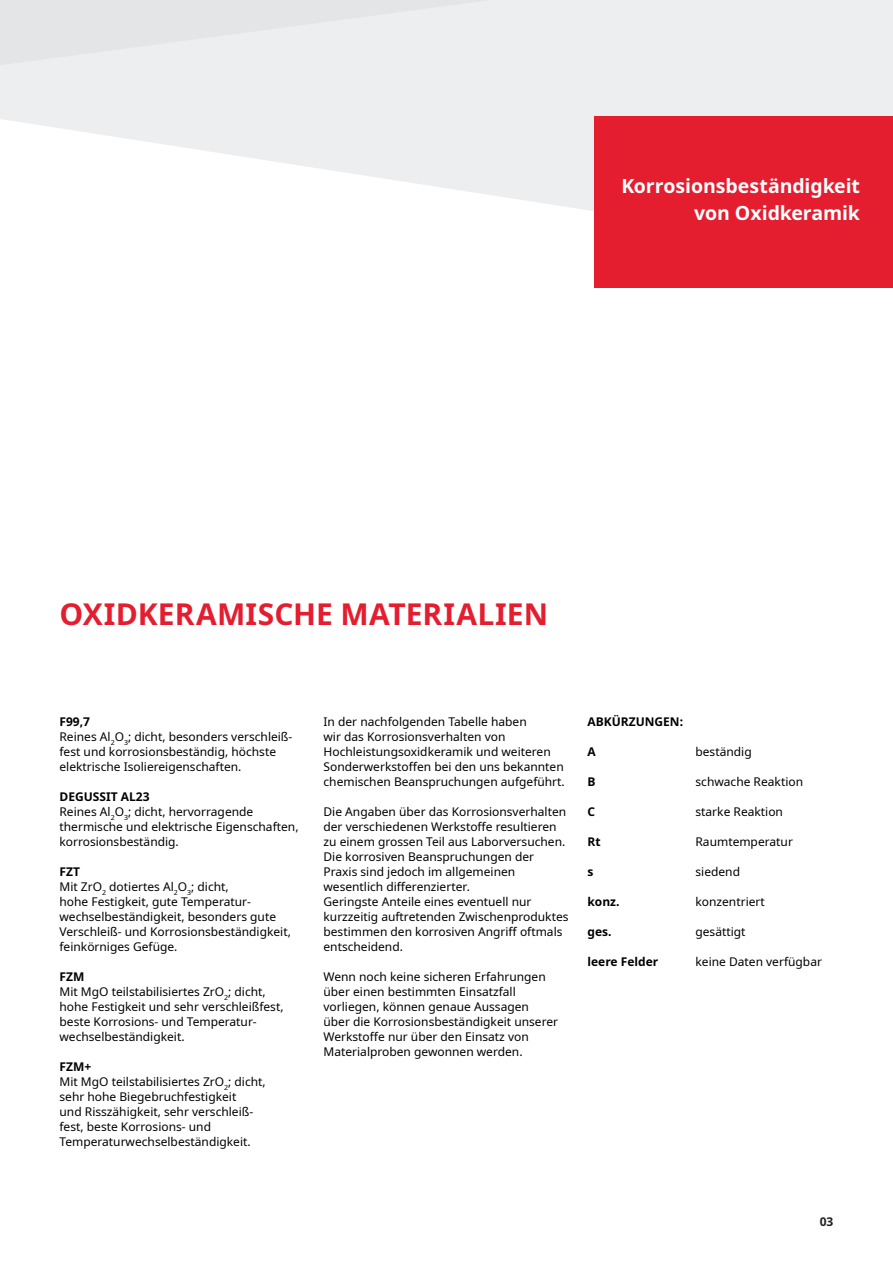
<style>
.page{position:relative;width:893px;height:1263px;background:#fff}
.page>*{position:absolute;margin:0;border:0;box-sizing:border-box;transform-origin:0 0}
.Title2_bold{font:700 30px "Noto Sans";letter-spacing:.005em;color:#e41d2f}
.Highlight_text_tools{font:700 19.5px "Noto Sans";letter-spacing:-.005em;color:#fff}
.COPY_regular{font:12px/15px "Noto Sans";color:#000001}
.COPY_regular-2{font:700 12px "Noto Sans";color:#000001}
.t1{font:700 12px "Noto Sans";color:#231f20}
</style>
<div class="page">
<svg style="left:0;top:0;width:893px;height:211px;fill:#edeeef"></svg>
<svg style="left:0;top:0;width:587px;height:65px"></svg>
<div style="left:594px;top:117px;width:299px;height:171px;background:#e41d2f"></div>
<p class="Highlight_text_tools" style="left:621px;top:172px;width:240px">Korrosionsbeständigkeit</p>
<p class="Highlight_text_tools" style="left:694px;top:199px;width:167px">von Oxidkeramik</p>
<p class="Title2_bold" style="left:60px;top:593px;width:490px">OXIDKERAMISCHE MATERIALIEN</p>
<p class="COPY_regular-2" style="left:60px;top:713px;width:32px">F99,7</p>
<p class="COPY_regular" style="left:60px;top:729px;width:234px">Reines Al<sub>2</sub>O<sub>3</sub>; dicht, besonders verschleiß&shy;fest und korrosionsbeständig, höchste elektrische Isoliereigenschaften.</p>
<p class="COPY_regular-2" style="left:60px;top:788px;width:92px">DEGUSSIT AL23</p>
<p class="COPY_regular" style="left:60px;top:804px;width:241px">Reines Al<sub>2</sub>O<sub>3</sub>; dicht, hervorragende thermische und elektrische Eigenschaften, korrosionsbeständig.</p>
<p class="COPY_regular-2" style="left:60px;top:863px;width:22px">FZT</p>
<p class="COPY_regular" style="left:60px;top:879px;width:171px">Mit ZrO<sub>2</sub> dotiertes Al<sub>2</sub>O<sub>3</sub>; dicht,</p>
<p class="COPY_regular" style="left:60px;top:894px;width:233px">hohe Festigkeit, gute Temperatur&shy;wechselbeständigkeit, besonders gute Verschleiß- und Korrosionsbeständigkeit, feinkörniges Gefüge.</p>
<p class="COPY_regular-2" style="left:60px;top:968px;width:26px">FZM</p>
<p class="COPY_regular" style="left:60px;top:984px;width:226px">Mit MgO teilstabilisiertes ZrO<sub>2</sub>; dicht, hohe Festigkeit und sehr verschleißfest, beste Korrosions- und Temperatur&shy;wechselbeständigkeit.</p>
<p class="COPY_regular-2" style="left:60px;top:1058px;width:33px">FZM+</p>
<p class="COPY_regular" style="left:60px;top:1074px;width:208px">Mit MgO teilstabilisiertes ZrO<sub>2</sub>; dicht, sehr hohe Biegebruchfestigkeit<br>und Risszähigkeit, sehr verschleiß&shy;fest, beste Korrosions- und Temperaturwechselbeständigkeit.</p>
<p class="COPY_regular" style="left:323px;top:714px;width:243px">In der nachfolgenden Tabelle haben<br>wir das Korrosionsverhalten von Hochleistungsoxidkeramik und weiteren Sonderwerkstoffen bei den uns bekannten chemischen Beanspruchungen aufgeführt.</p>
<p class="COPY_regular" style="left:323px;top:804px;width:244px">Die Angaben über das Korrosionsverhalten der verschiedenen Werkstoffe resultieren zu einem grossen Teil aus Laborversuchen.</p>
<p class="COPY_regular" style="left:323px;top:849px;width:212px">Die korrosiven Beanspruchungen der<br>Praxis sind jedoch im allgemeinen wesentlich differenzierter.</p>
<p class="COPY_regular" style="left:323px;top:894px;width:247px">Geringste Anteile eines eventuell nur kurzzeitig auftretenden Zwischenproduktes bestimmen den korrosiven Angriff oftmals entscheidend.</p>
<p class="COPY_regular" style="left:323px;top:969px;width:236px">Wenn noch keine sicheren Erfahrungen über einen bestimmten Einsatzfall vorliegen, können genaue Aussagen über die Korrosionsbeständigkeit unserer Werkstoffe nur über den Einsatz von Materialproben gewonnen werden.</p>
<p class="COPY_regular-2" style="left:587px;top:713px;width:97px">ABKÜRZUNGEN:</p>
<p class="COPY_regular-2" style="left:587px;top:743px;width:10px">A</p>
<p class="COPY_regular" style="left:695px;top:744px;width:58px">beständig</p>
<p class="COPY_regular-2" style="left:587px;top:773px;width:10px">B</p>
<p class="COPY_regular" style="left:695px;top:774px;width:109px">schwache Reaktion</p>
<p class="COPY_regular-2" style="left:587px;top:803px;width:9px">C</p>
<p class="COPY_regular" style="left:695px;top:804px;width:89px">starke Reaktion</p>
<p class="COPY_regular-2" style="left:587px;top:833px;width:15px">Rt</p>
<p class="COPY_regular" style="left:695px;top:834px;width:99px">Raumtemperatur</p>
<p class="COPY_regular-2" style="left:587px;top:863px;width:7px">s</p>
<p class="COPY_regular" style="left:695px;top:864px;width:46px">siedend</p>
<p class="COPY_regular-2" style="left:587px;top:893px;width:34px">konz.</p>
<p class="COPY_regular" style="left:695px;top:894px;width:71px">konzentriert</p>
<p class="COPY_regular-2" style="left:587px;top:923px;width:26px">ges.</p>
<p class="COPY_regular" style="left:695px;top:924px;width:52px">gesättigt</p>
<p class="COPY_regular-2" style="left:587px;top:953px;width:72px">leere Felder</p>
<p class="COPY_regular" style="left:695px;top:954px;width:128px">keine Daten verfügbar</p>
<p class="t1" style="left:820px;top:1213px;width:15px">03</p>
</div>
